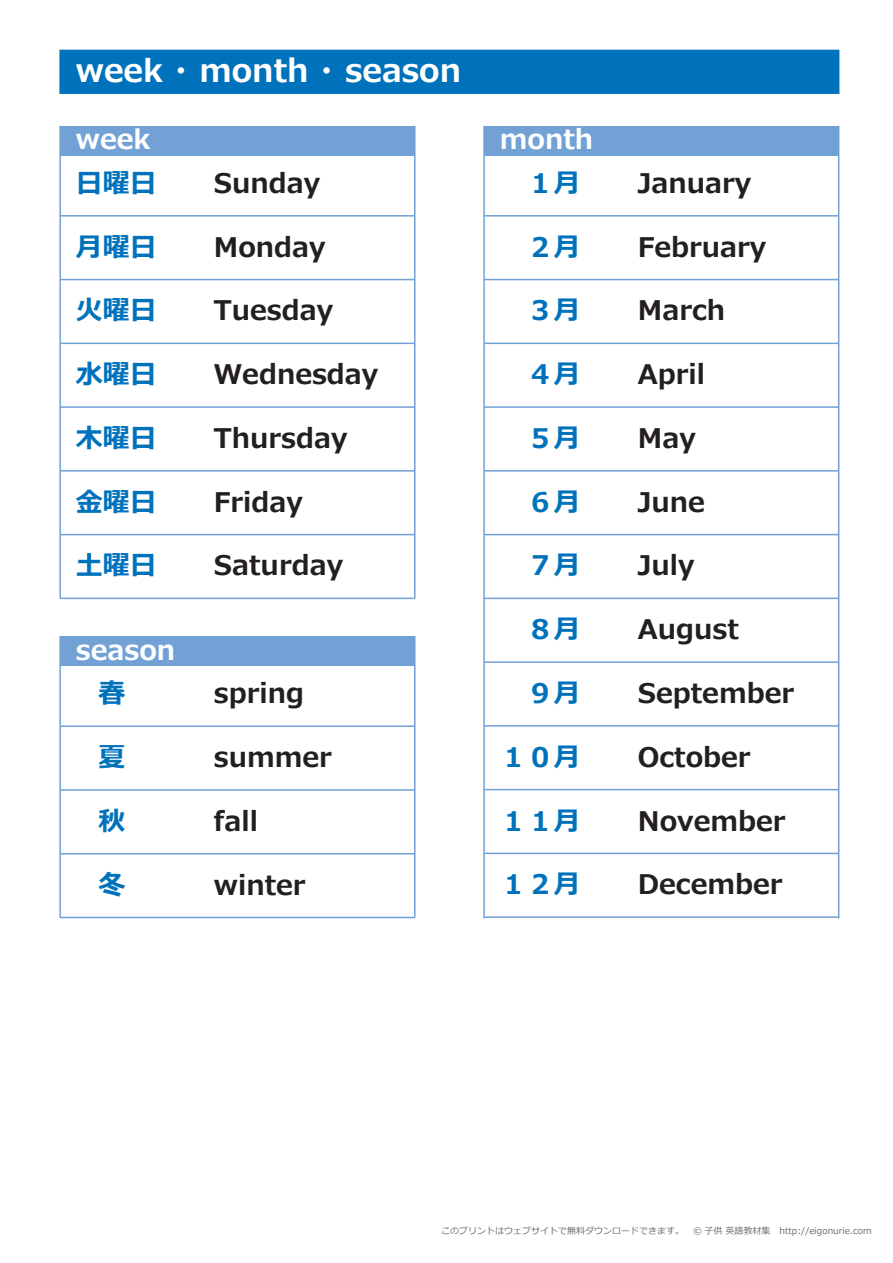
<style>
.page{position:relative;width:893px;height:1263px;background:#fff}
.page>*{position:absolute;margin:0;border:0;box-sizing:border-box;transform-origin:0 0}
.t1{font:700 31.5px "Meiryo";color:#fff}
.t2{font:700 27px "Meiryo";color:#231f20}
.t3{font:700 27px "Meiryo";color:#0072bc}
.t4{font:700 27px "Meiryo";color:#fff}
.t5{font:9px "Meiryo";color:#6c6d70}
</style>
<div class="page">
<div style="left:59px;top:50px;width:780px;height:44px;background:#0072bc;border:2px solid #0072bc"></div>
<div style="left:60px;top:126px;width:355px;height:30px;background:#72a1d5"></div>
<div style="left:484px;top:126px;width:355px;height:30px;background:#72a1d5"></div>
<div style="left:60px;top:636px;width:355px;height:30px;background:#72a1d5"></div>
<hr style="left:60px;top:215px;width:355px;height:2px;background:#72a1d5">
<hr style="left:60px;top:279px;width:355px;height:1px;background:#72a1d5">
<hr style="left:60px;top:343px;width:355px;height:1px;background:#72a1d5">
<hr style="left:60px;top:406px;width:355px;height:2px;background:#72a1d5">
<hr style="left:60px;top:470px;width:355px;height:2px;background:#72a1d5">
<hr style="left:60px;top:534px;width:355px;height:1px;background:#72a1d5">
<hr style="left:60px;top:598px;width:355px;height:1px;background:#72a1d5">
<hr style="left:414px;top:126px;width:2px;height:472px;background:#72a1d5">
<hr style="left:59px;top:126px;width:2px;height:472px;background:#72a1d5">
<hr style="left:484px;top:215px;width:355px;height:2px;background:#72a1d5">
<hr style="left:484px;top:279px;width:355px;height:1px;background:#72a1d5">
<hr style="left:484px;top:343px;width:355px;height:1px;background:#72a1d5">
<hr style="left:484px;top:406px;width:355px;height:2px;background:#72a1d5">
<hr style="left:484px;top:470px;width:355px;height:2px;background:#72a1d5">
<hr style="left:484px;top:534px;width:355px;height:1px;background:#72a1d5">
<hr style="left:484px;top:598px;width:355px;height:1px;background:#72a1d5">
<hr style="left:484px;top:661px;width:355px;height:2px;background:#72a1d5">
<hr style="left:484px;top:725px;width:355px;height:2px;background:#72a1d5">
<hr style="left:484px;top:789px;width:355px;height:1px;background:#72a1d5">
<hr style="left:484px;top:853px;width:355px;height:1px;background:#72a1d5">
<hr style="left:484px;top:916px;width:355px;height:2px;background:#72a1d5">
<hr style="left:838px;top:126px;width:1px;height:792px;background:#72a1d5">
<hr style="left:483px;top:126px;width:2px;height:792px;background:#72a1d5">
<hr style="left:60px;top:725px;width:355px;height:2px;background:#72a1d5">
<hr style="left:60px;top:789px;width:355px;height:2px;background:#72a1d5">
<hr style="left:60px;top:853px;width:355px;height:1px;background:#72a1d5">
<hr style="left:60px;top:917px;width:355px;height:1px;background:#72a1d5">
<hr style="left:414px;top:636px;width:2px;height:281px;background:#72a1d5">
<hr style="left:59px;top:636px;width:2px;height:281px;background:#72a1d5">
<p class="t1" style="left:76px;top:49px;width:387px">week ・ month ・ season</p>
<p class="t4" style="left:76px;top:121px;width:76px">week</p>
<p class="t3" style="left:76px;top:164px;width:82px">日曜日</p>
<p class="t2" style="left:214px;top:164px;width:108px">Sunday</p>
<p class="t3" style="left:76px;top:228px;width:82px">月曜日</p>
<p class="t2" style="left:214px;top:228px;width:113px">Monday</p>
<p class="t3" style="left:76px;top:292px;width:82px">火曜日</p>
<p class="t2" style="left:214px;top:292px;width:121px">Tuesday</p>
<p class="t3" style="left:76px;top:356px;width:82px">水曜日</p>
<p class="t2" style="left:214px;top:356px;width:166px">Wednesday</p>
<p class="t3" style="left:76px;top:419px;width:82px">木曜日</p>
<p class="t2" style="left:214px;top:419px;width:135px">Thursday</p>
<p class="t3" style="left:76px;top:483px;width:82px">金曜日</p>
<p class="t2" style="left:214px;top:483px;width:90px">Friday</p>
<p class="t3" style="left:76px;top:547px;width:82px">土曜日</p>
<p class="t2" style="left:214px;top:547px;width:131px">Saturday</p>
<p class="t4" style="left:76px;top:631px;width:101px">season</p>
<p class="t3" style="left:98px;top:675px;width:28px">春</p>
<p class="t2" style="left:214px;top:675px;width:92px">spring</p>
<p class="t3" style="left:98px;top:738px;width:28px">夏</p>
<p class="t2" style="left:214px;top:738px;width:120px">summer</p>
<p class="t3" style="left:98px;top:802px;width:28px">秋</p>
<p class="t2" style="left:214px;top:802px;width:46px">fall</p>
<p class="t3" style="left:98px;top:866px;width:28px">冬</p>
<p class="t2" style="left:214px;top:866px;width:93px">winter</p>
<p class="t4" style="left:500px;top:121px;width:95px">month</p>
<p class="t3" style="left:527px;top:164px;width:55px">１月</p>
<p class="t2" style="left:638px;top:164px;width:115px">January</p>
<p class="t3" style="left:527px;top:228px;width:55px">２月</p>
<p class="t2" style="left:638px;top:228px;width:130px">February</p>
<p class="t3" style="left:527px;top:292px;width:55px">３月</p>
<p class="t2" style="left:638px;top:292px;width:89px">March</p>
<p class="t3" style="left:527px;top:356px;width:55px">４月</p>
<p class="t2" style="left:638px;top:356px;width:69px">April</p>
<p class="t3" style="left:527px;top:419px;width:55px">５月</p>
<p class="t2" style="left:638px;top:419px;width:59px">May</p>
<p class="t3" style="left:527px;top:483px;width:55px">６月</p>
<p class="t2" style="left:638px;top:483px;width:69px">June</p>
<p class="t3" style="left:527px;top:547px;width:55px">７月</p>
<p class="t2" style="left:638px;top:547px;width:58px">July</p>
<p class="t3" style="left:527px;top:611px;width:55px">８月</p>
<p class="t2" style="left:638px;top:611px;width:103px">August</p>
<p class="t3" style="left:527px;top:674px;width:55px">９月</p>
<p class="t2" style="left:638px;top:674px;width:158px">September</p>
<p class="t3" style="left:500px;top:738px;width:82px">１０月</p>
<p class="t2" style="left:638px;top:738px;width:114px">October</p>
<p class="t3" style="left:500px;top:802px;width:82px">１１月</p>
<p class="t2" style="left:638px;top:802px;width:149px">November</p>
<p class="t3" style="left:500px;top:866px;width:82px">１２月</p>
<p class="t2" style="left:638px;top:866px;width:146px">December</p>
<p class="t5" style="left:441px;top:1225px;width:432px">このプリントはウェブサイトで無料ダウンロードできます。　© 子供 英語教材集　http://eigonurie.com</p>
</div>
